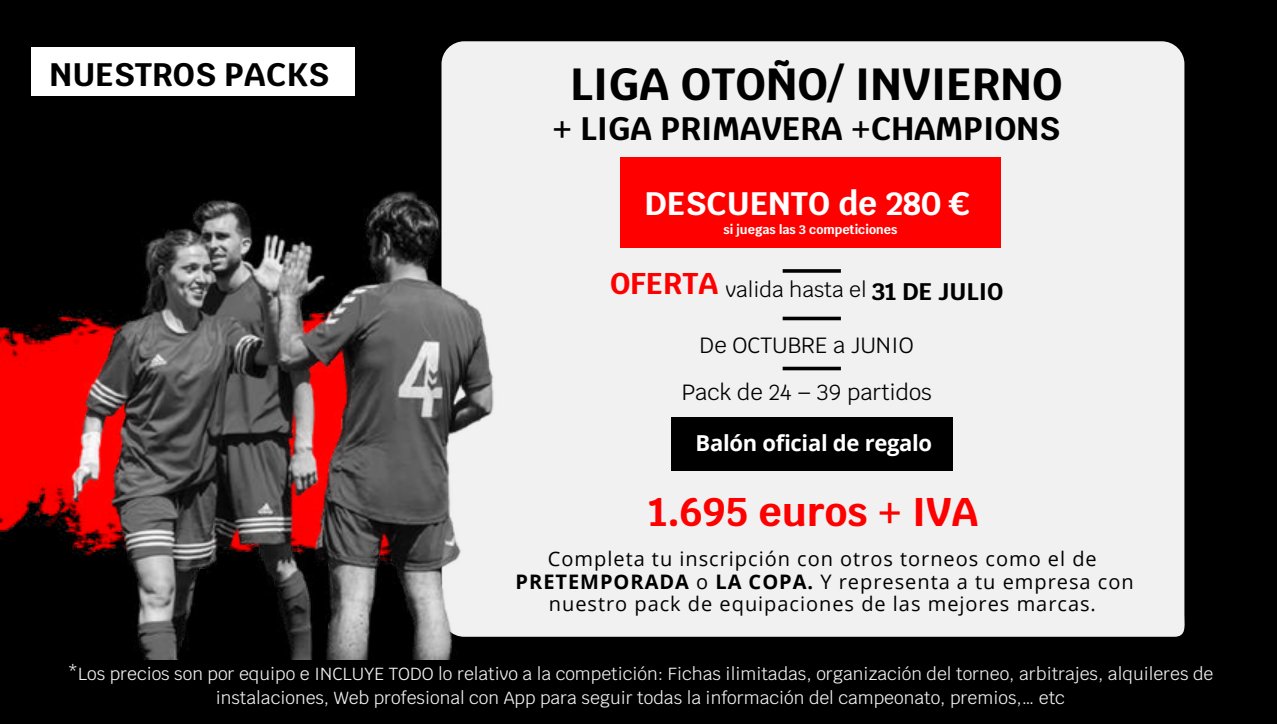
<style>
.page{position:relative;width:1277px;height:724px;background:#000}
.page>*{position:absolute;margin:0;border:0;box-sizing:border-box;transform-origin:0 0}
.t1{font:700 45px "Krub";color:#000}
.t2{font:700 40px "Krub";color:#f00}
.t3{font:700 32.5px "Krub";color:#000}
.t4{font:700 32.5px "Krub";color:#fff}
.t5{font:700 30px "Krub";color:#f00}
.t6{font:700 24px "Krub";color:#000}
.t7{font:22px/47px "Krub";color:#000;text-align:center}
.t8{font:700 22px "Open Sans";letter-spacing:-.015em;color:#fff}
.t9{font:21px "Krub";color:#000}
.t10{font:20px/22.5px "Open Sans";letter-spacing:.05em;color:#000;text-align:center}
.t11{font:17.5px/24.5px "Krub";color:#f1f1f1;text-align:center}
.t12{font:700 12.5px "Krub";color:#fff}
.s1{font-weight:700}
</style>
<div class="page">
<div style="left:32px;top:47px;width:323px;height:49px;background:#fff"></div>
<div style="left:441px;top:41px;width:744px;height:596px;background:#f1f1f1"></div>
<div style="left:620px;top:158px;width:380px;height:90px;background:#f00"></div>
<svg style="left:783px;top:269px;width:58px;height:4px"></svg>
<div style="left:671px;top:418px;width:281px;height:52px;background:#000"></div>
<svg style="left:783px;top:317px;width:58px;height:3px"></svg>
<svg style="left:783px;top:367px;width:58px;height:3px"></svg>
<img style="left:0;top:133px;width:518px;height:527px">
<p class="t3" style="left:50px;top:54px;width:281px">NUESTROS PACKS</p>
<p class="t1" style="left:570px;top:55px;width:494px">LIGA OTOÑO/ INVIERNO</p>
<p class="t3" style="left:552px;top:107px;width:509px">+ LIGA PRIMAVERA +CHAMPIONS</p>
<p class="t4" style="left:645px;top:182px;width:324px">DESCUENTO de 280 €</p>
<p class="t12" style="left:723px;top:221px;width:175px">si juegas las 3 competiciones</p>
<p class="t5" style="left:610px;top:264px;width:110px">OFERTA</p>
<p class="t9" style="left:726px;top:276px;width:142px">valida hasta el</p>
<p class="t6" style="left:872px;top:276px;width:133px">31 DE JULIO</p>
<p class="t7" style="left:682px;top:322px;width:252px">De OCTUBRE a JUNIO<br>Pack de 24 – 39 partidos</p>
<p class="t8" style="left:696px;top:427px;width:238px">Balón oficial de regalo</p>
<p class="t2" style="left:649px;top:486px;width:331px">1.695 euros + IVA</p>
<p class="t10" style="left:516px;top:547px;width:619px">Completa tu inscripción con otros torneos como el de<br><span class="s1">PRETEMPORADA</span> o <span class="s1">LA COPA.</span> Y representa a tu empresa con nuestro pack de equipaciones de las mejores marcas.</p>
<p class="t11" style="left:67px;top:661px;width:1147px">*Los precios son por equipo e INCLUYE TODO lo relativo a la competición: Fichas ilimitadas, organización del torneo, arbitrajes, alquileres de instalaciones, Web profesional con App para seguir todas la información del campeonato, premios,… etc</p>
</div>
